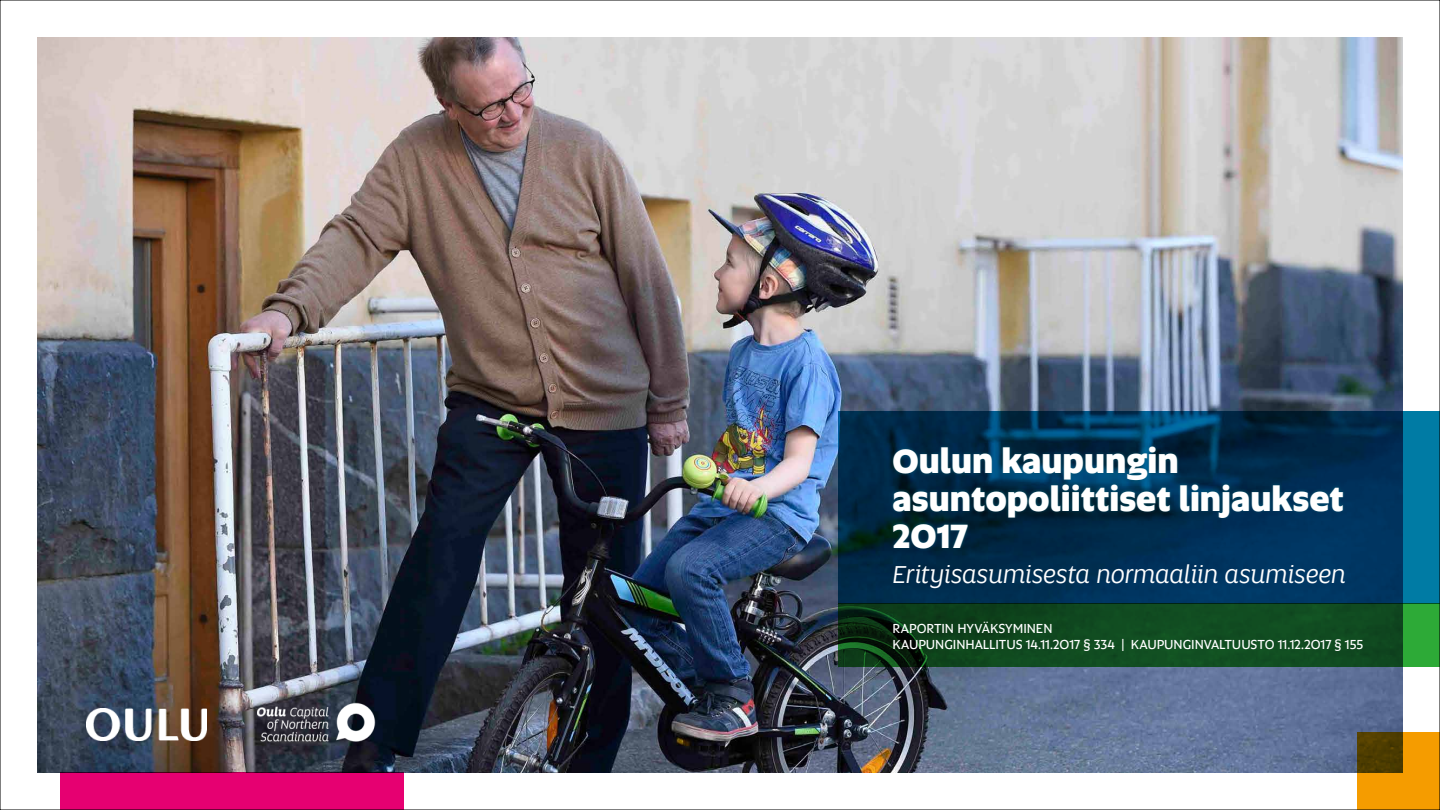
<style>
.page{position:relative;width:1440px;height:810px;background:#fff}
.page>*{position:absolute;margin:0;border:0;box-sizing:border-box;transform-origin:0 0}
.t1{font:800 33.75px/37.1px "Altis";color:#fff}
.t2{font:italic 25.5px "Altis";letter-spacing:-.01em;color:#fff}
.t3{font:13.5px/16.2px "Altis";letter-spacing:-.005em;color:#fff}
</style>
<div class="page">
<img style="left:38px;top:38px;width:1364px;height:734px">
<div style="left:60px;top:772px;width:344px;height:38px;background:#e60071"></div>
<svg style="left:838px;top:411px;width:600px;height:192px;background:#00365a"></svg>
<div style="left:890px;top:443px;width:456px;height:109px;background:#005e74;opacity:.75"></div>
<svg style="left:1358px;top:732px;width:80px;height:76px;background:#c27e00"></svg>
<img style="left:87px;top:709px;width:119px;height:32px">
<img style="left:257px;top:701px;width:120px;height:41px">
<svg style="left:838px;top:603px;width:600px;height:64px;background:#104a1e"></svg>
<h1 class="t1" style="left:893px;top:441px;width:453px">Oulun kaupungin asuntopoliittiset linjaukset<br>2017</h1>
<h2 class="t2" style="left:893px;top:557px;width:455px">Erityisasumisesta normaaliin asumiseen</h2>
<p class="t3" style="left:893px;top:620px;width:472px">RAPORTIN HYVÄKSYMINEN<br>KAUPUNGINHALLITUS 14.11.2017 § 334 | KAUPUNGINVALTUUSTO 11.12.2017 § 155</p>
</div>
